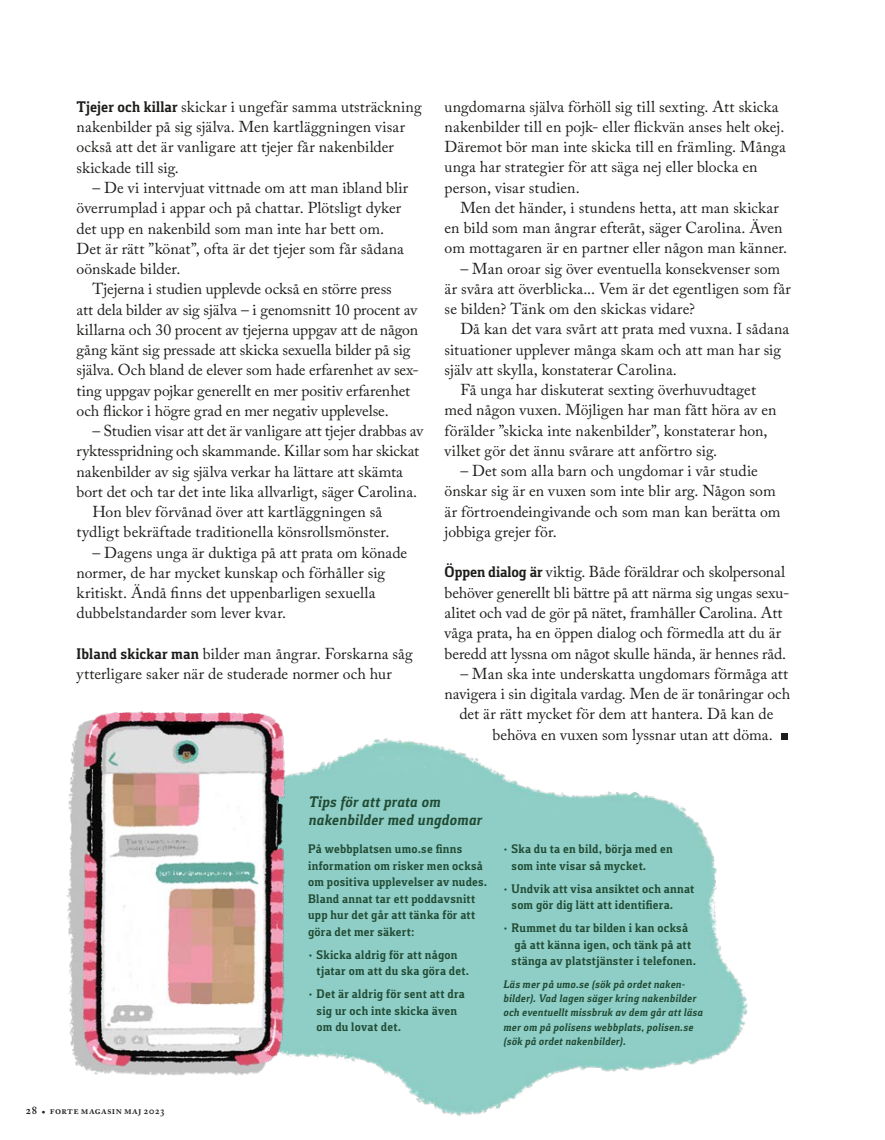
<style>
.page{position:relative;width:885px;height:1140px;background:#fff}
.page>*{position:absolute;margin:0;border:0;box-sizing:border-box;transform-origin:0 0}
.Bröd_10_5_13_5___ind{font:15.75px/20.2px "Adobe Caslon Pro";letter-spacing:-.005em;color:#1d1d1b}
.Bröd_10_5_13_5_-_sis{font:15.75px/20.2px "Adobe Caslon Pro";color:#1d1d1b}
.Bröd_10_5_13_5_-_kap{font:15.75px/20.2px "Adobe Caslon Pro";letter-spacing:-.01em;color:#1d1d1b}
.TA_s28_H3{font:italic 700 15.75px/18px "Foral Pro";letter-spacing:.01em;color:#214b35}
.källa{font:700 12.75px/16.5px "Foral Pro";letter-spacing:.02em;color:#214b35}
.källa-2{font:italic 700 11.25px/14.2px "Foral Pro";letter-spacing:.02em;color:#214b35}
.t1{font:600 10.5px "Adobe Caslon Pro";letter-spacing:.025em;color:#1d1d1b}
.s1{font-family:"Foral Pro";font-weight:700}
.s2{font-size:12px}
.s3{font-weight:400}
</style>
<div class="page">
<div style="left:780px;top:733px;width:7px;height:6px;background:#1d1d1b"></div>
<img style="left:371px;top:733px;width:410px;height:383px">
<img style="left:66px;top:711px;width:305px;height:365px">
<p class="Bröd_10_5_13_5_-_kap" style="left:77px;top:96px;width:347px"><span class="s1">Tjejer och killar</span> skickar i ungefär samma utsträckning nakenbilder på sig själva. Men kartläggningen visar också att det är vanligare att tjejer får nakenbilder skickade till sig.</p>
<p class="Bröd_10_5_13_5___ind" style="left:77px;top:177px;width:333px;text-indent:16px">– De vi intervjuat vittnade om att man ibland blir överrumplad i appar och på chattar. Plötsligt dyker det upp en nakenbild som man inte har bett om.<br>Det är rätt ”könat”, ofta är det tjejer som får sådana oönskade bilder.</p>
<p class="Bröd_10_5_13_5___ind" style="left:77px;top:279px;width:344px;text-indent:16px">Tjejerna i studien upplevde också en större press<br>att dela bilder av sig själva – i genomsnitt 10 procent av killarna och 30 procent av tjejerna uppgav att de någon gång känt sig pressade att skicka sexuella bilder på sig själva. Och bland de elever som hade erfarenhet av sex&shy;ting uppgav pojkar generellt en mer positiv erfarenhet och flickor i högre grad en mer negativ upplevelse.</p>
<p class="Bröd_10_5_13_5___ind" style="left:77px;top:420px;width:348px;text-indent:16px">– Studien visar att det är vanligare att tjejer drabbas av ryktesspridning och skammande. Killar som har skickat nakenbilder av sig själva verkar ha lättare att skämta bort det och tar det inte lika allvarligt, säger Carolina.</p>
<p class="Bröd_10_5_13_5___ind" style="left:77px;top:501px;width:314px;text-align:center">Hon blev förvånad över att kartläggningen så tydligt bekräftade traditionella könsrollsmönster.</p>
<p class="Bröd_10_5_13_5_-_sis" style="left:77px;top:542px;width:332px;text-indent:16px">– Dagens unga är duktiga på att prata om könade normer, de har mycket kunskap och förhåller sig kritiskt. Ändå finns det uppenbarligen sexuella dubbelstandarder som lever kvar.</p>
<p class="Bröd_10_5_13_5_-_sis" style="left:77px;top:643px;width:338px"><span class="s1">Ibland skickar man</span> bilder man ångrar. Forskarna såg ytterligare saker när de studerade normer och hur</p>
<p class="Bröd_10_5_13_5_-_sis" style="left:444px;top:96px;width:342px">ungdomarna själva förhöll sig till sexting. Att skicka nakenbilder till en pojk- eller flickvän anses helt okej.<br>Däremot bör man inte skicka till en främling. Många unga har strategier för att säga nej eller blocka en person, visar studien.</p>
<p class="Bröd_10_5_13_5___ind" style="left:444px;top:197px;width:344px;text-align:center">Men det händer, i stundens hetta, att man skickar<br>en bild som man ångrar efteråt, säger Carolina. Även om mottagaren är en partner eller någon man känner.</p>
<p class="Bröd_10_5_13_5___ind" style="left:444px;top:258px;width:348px;text-indent:16px">– Man oroar sig över eventuella konsekvenser som är svåra att överblicka... Vem är det egentligen som får se bilden? Tänk om den skickas vidare?</p>
<p class="Bröd_10_5_13_5___ind" style="left:444px;top:319px;width:346px;text-indent:16px">Då kan det vara svårt att prata med vuxna. I sådana situationer upplever många skam och att man har sig själv att skylla, konstaterar Carolina.</p>
<p class="Bröd_10_5_13_5___ind" style="left:444px;top:379px;width:333px;text-indent:16px">Få unga har diskuterat sexting överhuvudtaget med någon vuxen. Möjligen har man fått höra av en förälder ”skicka inte nakenbilder”, konstaterar hon, vilket gör det ännu svårare att anförtro sig.</p>
<p class="Bröd_10_5_13_5_-_sis" style="left:444px;top:460px;width:337px;text-indent:16px">– Det som alla barn och ungdomar i vår studie önskar sig är en vuxen som inte blir arg. Någon som är förtroendeingivande och som man kan berätta om jobbiga grejer för.</p>
<p class="Bröd_10_5_13_5_-_kap" style="left:444px;top:562px;width:346px"><span class="s1">Öppen dialog är</span> viktig. Både föräldrar och skolpersonal behöver generellt bli bättre på att närma sig ungas sexu&shy;alitet och vad de gör på nätet, framhåller Carolina. Att våga prata, ha en öppen dialog och förmedla att du är beredd att lyssna om något skulle hända, är hennes råd.</p>
<p class="Bröd_10_5_13_5___ind" style="left:460px;top:663px;width:329px">– Man ska inte underskatta ungdomars förmåga att</p>
<p class="Bröd_10_5_13_5___ind" style="left:444px;top:683px;width:347px">navigera i sin digitala vardag. Men de är tonåringar och</p>
<p class="Bröd_10_5_13_5___ind" style="left:459px;top:703px;width:315px">det är rätt mycket för dem att hantera. Då kan de</p>
<p class="Bröd_10_5_13_5___ind" style="left:492px;top:724px;width:282px">behöva en vuxen som lyssnar utan att döma.</p>
<p class="t1" style="left:26px;top:1104px;width:141px"><span class="s2">28</span> • forte magasin maj 2023</p>
<h3 class="TA_s28_H3" style="left:308px;top:793px;width:175px">Tips för att prata om nakenbilder med ungdomar</h3>
<p class="källa" style="left:308px;top:841px;width:181px">På webbplatsen umo.se finns information om risker men också om positiva upplevelser av nudes.<br>Bland annat tar ett poddavsnitt upp hur det går att tänka för att göra det mer säkert:</p>
<p class="källa" style="left:316px;top:946px;width:154px;text-indent:-9px"><span class="s3">•</span> Skicka aldrig för att någon tjatar om att du ska göra det.</p>
<p class="källa" style="left:316px;top:985px;width:150px;text-indent:-9px"><span class="s3">•</span> Det är aldrig för sent att dra sig ur och inte skicka även om du lovat det.</p>
<p class="källa" style="left:511px;top:841px;width:162px;text-indent:-9px"><span class="s3">•</span> Ska du ta en bild, börja med en som inte visar så mycket.</p>
<p class="källa" style="left:511px;top:880px;width:184px;text-indent:-9px"><span class="s3">•</span> Undvik att visa ansiktet och annat som gör dig lätt att identifiera.</p>
<p class="källa" style="left:511px;top:919px;width:186px;text-indent:-9px"><span class="s3">•</span> Rummet du tar bilden i kan också gå att känna igen, och tänk på att stänga av platstjänster i telefonen.</p>
<p class="källa-2" style="left:503px;top:977px;width:201px">Läs mer på umo.se (sök på ordet naken&shy;bilder). Vad lagen säger kring nakenbilder och eventuellt missbruk av dem går att läsa mer om på polisens webbplats, polisen.se (sök på ordet nakenbilder).</p>
</div>
